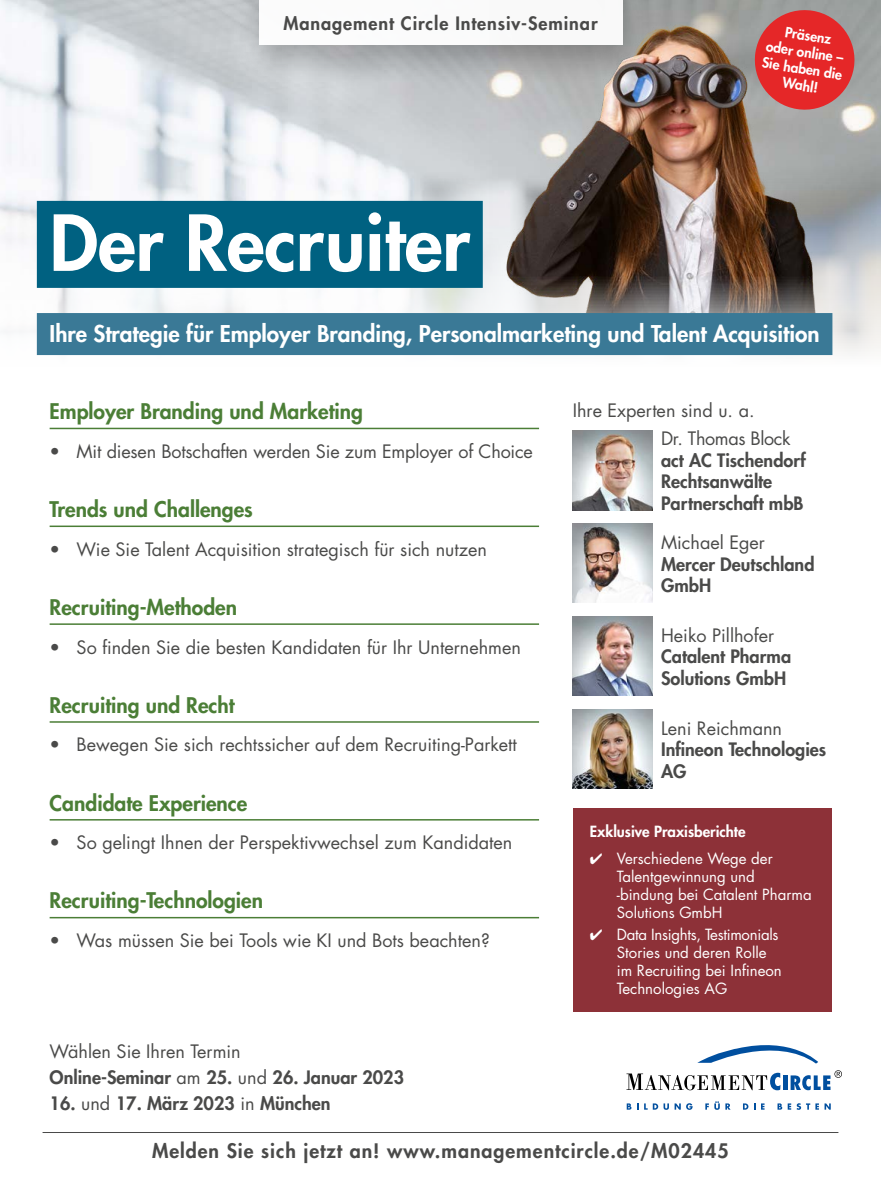
<style>
.page{position:relative;width:881px;height:1178px;background:#fff}
.page>*{position:absolute;margin:0;border:0;box-sizing:border-box;transform-origin:0 0}
.t1{font:800 75px "Futura Std";color:#fff}
.t2{font:800 22.5px "Futura Std";color:#fff}
.t3{font:800 21px "Futura Std";color:#4b7e36}
.t4{font:800 19.5px "Futura Std";letter-spacing:.05em;color:#4a4a49}
.t5{font:18px "Futura Std";color:#4a4a49}
.t6{font:800 18px/21.6px "Futura Std";color:#4a4a49}
.t7{font:800 18px "Futura Std";letter-spacing:.05em;color:#4a4a49}
.t8{font:18px "Futura Std";letter-spacing:-.02em;color:#4a4a49}
.t9{font:15px/18px "Futura Std";color:#fff}
.t10{font:800 15px "Futura Std";color:#fff}
.t11{font:800 13.95px/16.6px "Futura Std";color:#fff;text-align:center}
.s1{font-weight:400}
</style>
<div class="page">
<img style="left:0;top:0;width:880px;height:356px">
<svg style="left:626px;top:1103px;width:12px;height:6px"></svg>
<svg style="left:644px;top:1103px;width:24px;height:7px"></svg>
<svg style="left:674px;top:1103px;width:18px;height:7px"></svg>
<svg style="left:705px;top:1103px;width:3px;height:6px"></svg>
<svg style="left:714px;top:1101px;width:5px;height:9px"></svg>
<svg style="left:725px;top:1103px;width:5px;height:6px"></svg>
<svg style="left:743px;top:1103px;width:21px;height:6px"></svg>
<svg style="left:777px;top:1103px;width:13px;height:6px"></svg>
<svg style="left:796px;top:1103px;width:22px;height:7px"></svg>
<svg style="left:824px;top:1103px;width:6px;height:6px"></svg>
<div style="left:782px;top:1075px;width:5px;height:15px;background:#004f9f"></div>
<svg style="left:697px;top:1045px;width:120px;height:18px"></svg>
<svg style="left:626px;top:1073px;width:154px;height:17px"></svg>
<svg style="left:790px;top:1070px;width:51px;height:20px"></svg>
<div style="left:230px;top:0;width:419px;height:86px;background:#000;opacity:.25"></div>
<div style="left:259px;top:0;width:363px;height:45px;background:#fff"></div>
<img style="left:489px;top:0;width:386px;height:355px">
<div style="left:572px;top:808px;width:259px;height:203px;background:#8d3138"></div>
<hr style="left:50px;top:428px;width:489px;height:1px;background:#4b7e36">
<hr style="left:50px;top:525px;width:489px;height:2px;background:#4b7e36">
<hr style="left:50px;top:623px;width:489px;height:2px;background:#4b7e36">
<hr style="left:50px;top:721px;width:489px;height:2px;background:#4b7e36">
<hr style="left:50px;top:819px;width:489px;height:1px;background:#4b7e36">
<hr style="left:50px;top:917px;width:489px;height:1px;background:#4b7e36">
<div style="left:37px;top:201px;width:445px;height:87px;background:#006181"></div>
<div style="left:37px;top:313px;width:795px;height:42px;background:#3a7996"></div>
<hr style="left:43px;top:1132px;width:795px;height:1px;background:#4a4a49">
<img style="left:572px;top:616px;width:80px;height:80px">
<img style="left:572px;top:709px;width:80px;height:80px">
<img style="left:572px;top:523px;width:80px;height:80px">
<img style="left:572px;top:430px;width:80px;height:80px">
<svg style="left:750px;top:6px;width:107px;height:107px"></svg>
<p class="t7" style="left:283px;top:12px;width:315px">Management Circle Intensiv-Seminar</p>
<h1 class="t1" style="left:50px;top:196px;width:421px">Der Recruiter</h1>
<p class="t11" style="left:768px;top:21px;width:82px;rotate:9deg">Präsenz<br>oder online –<br>Sie haben die<br>Wahl!</p>
<p class="t2" style="left:50px;top:320px;width:771px">Ihre Strategie für Employer Branding, Personalmarketing und Talent Acquisition</p>
<p class="t3" style="left:50px;top:398px;width:315px">Employer Branding und Marketing</p>
<p class="t5" style="left:572px;top:399px;width:183px">Ihre Experten sind u. a.</p>
<p class="t5" style="left:50px;top:440px;width:484px">• Mit diesen Botschaften werden Sie zum Employer of Choice</p>
<p class="t3" style="left:50px;top:496px;width:205px">Trends und Challenges</p>
<p class="t5" style="left:50px;top:537px;width:438px">• Wie Sie Talent Acquisition strategisch für sich nutzen</p>
<p class="t3" style="left:50px;top:594px;width:189px">Recruiting-Methoden</p>
<p class="t5" style="left:50px;top:635px;width:472px">• So finden Sie die besten Kandidaten für Ihr Unternehmen</p>
<p class="t8" style="left:660px;top:427px;width:131px">Dr. Thomas Block</p>
<p class="t6" style="left:660px;top:449px;width:146px">act AC Tischendorf<br>Rechtsanwälte<br>Partnerschaft mbB</p>
<p class="t5" style="left:660px;top:531px;width:105px">Michael Eger</p>
<p class="t6" style="left:660px;top:553px;width:155px">Mercer Deutschland<br>GmbH</p>
<p class="t5" style="left:660px;top:624px;width:114px">Heiko Pillhofer</p>
<p class="t6" style="left:660px;top:646px;width:132px">Catalent Pharma<br>Solutions GmbH</p>
<p class="t5" style="left:660px;top:717px;width:122px">Leni Reichmann</p>
<p class="t6" style="left:660px;top:739px;width:167px">Infineon Technologies<br>AG</p>
<p class="t3" style="left:50px;top:692px;width:186px">Recruiting und Recht</p>
<p class="t5" style="left:50px;top:733px;width:468px">• Bewegen Sie sich rechtssicher auf dem Recruiting-Parkett</p>
<p class="t3" style="left:50px;top:789px;width:199px">Candidate Experience</p>
<p class="t5" style="left:50px;top:831px;width:464px">• So gelingt Ihnen der Perspektivwechsel zum Kandidaten</p>
<p class="t3" style="left:50px;top:887px;width:215px">Recruiting-Technologien</p>
<p class="t5" style="left:50px;top:929px;width:441px">• Was müssen Sie bei Tools wie KI und Bots beachten?</p>
<p class="t10" style="left:589px;top:822px;width:157px">Exklusive Praxisberichte</p>
<p class="t9" style="left:616px;top:849px;width:196px;text-indent:-27px">✔ Verschiedene Wege der<br>Talentgewinnung und -bindung bei Catalent Pharma<br>Solutions GmbH</p>
<p class="t9" style="left:616px;top:926px;width:166px;text-indent:-27px">✔ Data Insights, Testimonials<br>Stories und deren Rolle im Recruiting bei Infineon<br>Technologies AG</p>
<p class="t6" style="left:50px;top:1038px;width:356px;line-height:25.8px"><span class="s1">Wählen Sie Ihren Termin<br></span>Online-Seminar <span class="s1">am</span> 25. <span class="s1">und</span> 26. Januar 2023</p>
<p class="t6" style="left:50px;top:1092px;width:282px">16. <span class="s1">und</span> 17. März 2023 <span class="s1">in</span> München</p>
<p class="t4" style="left:152px;top:1139px;width:578px">Melden Sie sich jetzt an! www.managementcircle.de/M02445</p>
</div>
